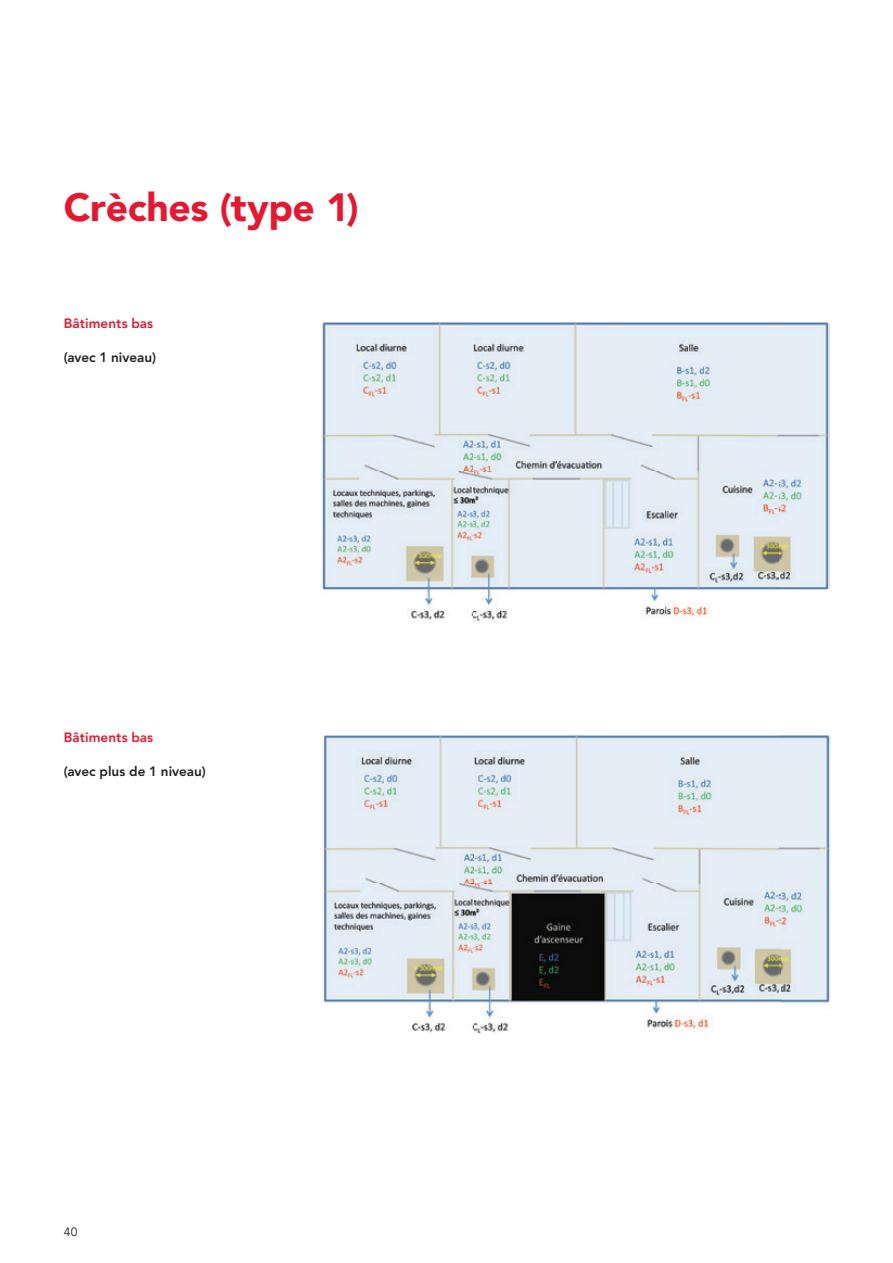
<style>
.page{position:relative;width:893px;height:1263px;background:#fff}
.page>*{position:absolute;margin:0;border:0;box-sizing:border-box;transform-origin:0 0}
.t1{font:900 39px "Avenir LT Pro";letter-spacing:-.01em;color:#e21931}
.t2{font:800 13.5px "Avenir LT Pro";color:#231f20}
.t3{font:800 13.5px "Avenir LT Pro";letter-spacing:.005em;color:#e21931}
.t4{font:12px "Avenir LT Pro";color:#231f20}
</style>
<div class="page">
<img style="left:322px;top:321px;width:507px;height:300px">
<img style="left:323px;top:734px;width:507px;height:300px">
<h1 class="t1" style="left:64px;top:184px;width:297px">Crèches (type 1)</h1>
<p class="t3" style="left:64px;top:315px;width:91px">Bâtiments bas</p>
<p class="t2" style="left:64px;top:349px;width:94px">(avec 1 niveau)</p>
<p class="t3" style="left:64px;top:729px;width:91px">Bâtiments bas</p>
<p class="t2" style="left:64px;top:763px;width:143px">(avec plus de 1 niveau)</p>
<p class="t4" style="left:64px;top:1224px;width:15px">40</p>
</div>
